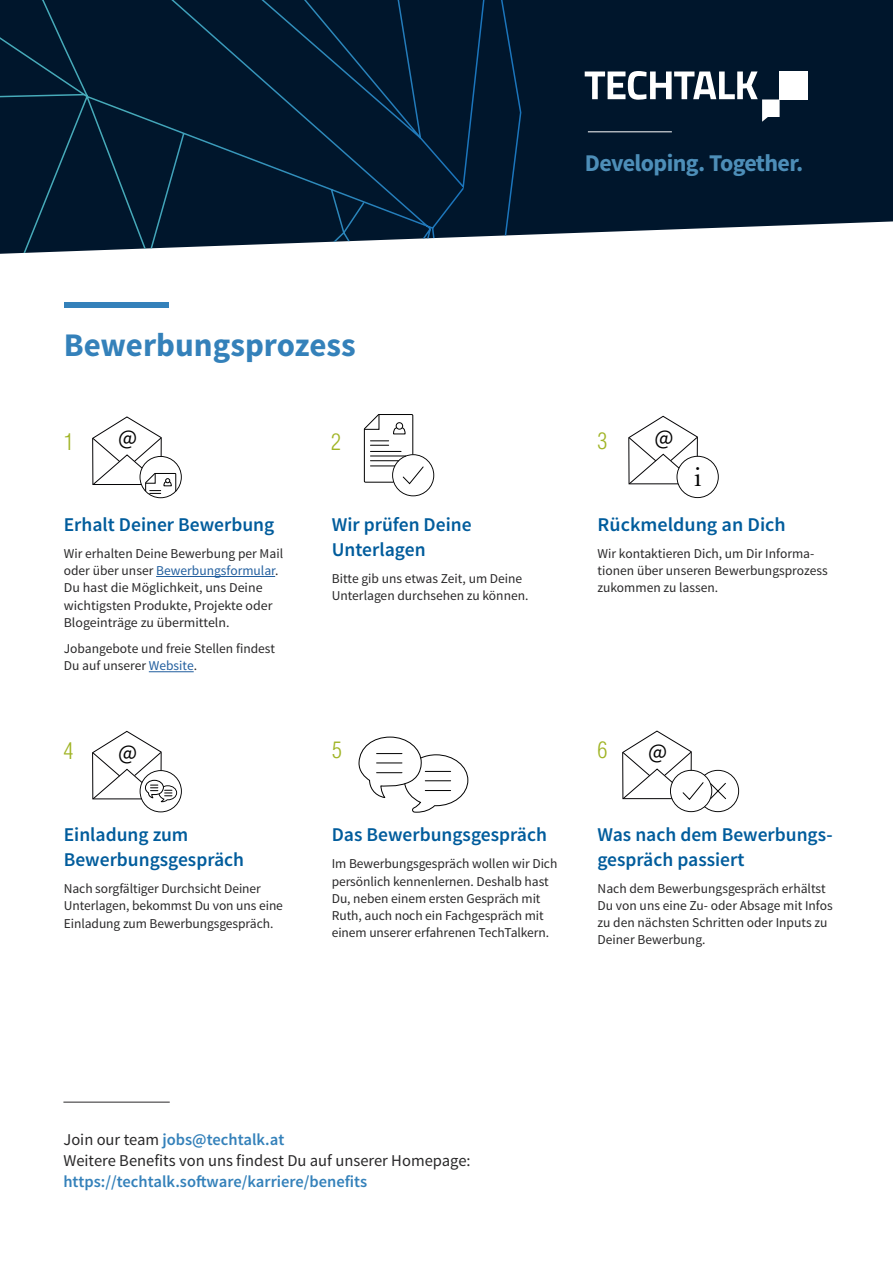
<style>
.page{position:relative;width:893px;height:1263px;background:#fff}
.page>*{position:absolute;margin:0;border:0;box-sizing:border-box;transform-origin:0 0}
.t1{font:700 33px "Source Sans Pro";color:#3481ba}
.t2{font:28.2px "Baskerville";color:#000}
.t3{font:700 24px "Source Sans Pro";letter-spacing:-.025em;color:#4d8eb8}
.t4{font:300 condensed 22.5px "Helvetica";color:#a0b425}
.t5{font:22.5px "Source Sans Pro";color:#000}
.t6{font:600 19.5px/24.8px "Source Sans Pro";color:#005c9c}
.t7{font:16.5px/21px "Source Sans Pro";color:#292829}
.t8{font:600 16.5px "Source Sans Pro";color:#3481ba}
.t9{font:13.5px/17.2px "Source Sans Pro";color:#292829}
.s1{color:#215e9e}
.s2{font-weight:600;color:#3481ba}
</style>
<div class="page">
<svg style="left:92px;top:730px;width:90px;height:82px"></svg>
<svg style="left:622px;top:730px;width:117px;height:82px"></svg>
<svg style="left:359px;top:736px;width:110px;height:77px"></svg>
<div style="left:522px;top:0;width:371px;height:235px;background:#00162c"></div>
<div style="left:0;top:0;width:522px;height:239px;background:#00162c"></div>
<svg style="left:0;top:93px;width:409px;height:161px;background:#0d2439"></svg>
<svg style="left:585px;top:71px;width:195px;height:51px"></svg>
<div style="left:780px;top:71px;width:28px;height:28px;background:#fff"></div>
<hr style="left:588px;top:131px;width:84px;height:1px;background:#fff">
<div style="left:64px;top:302px;width:105px;height:6px;background:#3481ba"></div>
<svg style="left:92px;top:416px;width:90px;height:82px"></svg>
<svg style="left:628px;top:415px;width:91px;height:83px"></svg>
<svg style="left:363px;top:414px;width:71px;height:82px"></svg>
<hr style="left:156px;top:576px;width:119px;height:1px;background:#215e9e">
<hr style="left:149px;top:671px;width:45px;height:1px;background:#215e9e">
<hr style="left:63px;top:1102px;width:107px;height:1px;background:#292829">
<h1 class="t1" style="left:64px;top:324px;width:293px">Bewerbungsprozess</h1>
<h3 class="t3" style="left:585px;top:148px;width:220px">Developing. Together.</h3>
<h3 class="t4" style="left:64px;top:427px;width:11px">1</h3>
<h3 class="t5" style="left:118px;top:424px;width:21px">@</h3>
<h3 class="t4" style="left:331px;top:427px;width:11px">2</h3>
<h3 class="t4" style="left:598px;top:427px;width:11px">3</h3>
<h3 class="t5" style="left:654px;top:423px;width:21px">@</h3>
<h2 class="t2" style="left:694px;top:459px;width:9px">i</h2>
<h3 class="t6" style="left:64px;top:513px;width:212px">Erhalt Deiner Bewerbung</h3>
<p class="t9" style="left:64px;top:545px;width:221px">Wir erhalten Deine Bewerbung per Mail oder über unser <span class="s1">Bewerbungsformular</span>.<br>Du hast die Möglichkeit, uns Deine wichtigsten Produkte, Projekte oder Blogeinträge zu übermitteln.</p>
<p class="t9" style="left:64px;top:640px;width:213px">Jobangebote und freie Stellen findest<br>Du auf unserer <span class="s1">Website</span>.</p>
<h3 class="t6" style="left:332px;top:513px;width:141px">Wir prüfen Deine<br>Unterlagen</h3>
<p class="t9" style="left:332px;top:570px;width:198px">Bitte gib uns etwas Zeit, um Deine<br>Unterlagen durchsehen zu können.</p>
<h3 class="t6" style="left:598px;top:513px;width:190px">Rückmeldung an Dich</h3>
<p class="t9" style="left:598px;top:545px;width:232px">Wir kontaktieren Dich, um Dir Informa&shy;tionen über unseren Bewerbungsprozess zukommen zu lassen.</p>
<h3 class="t4" style="left:63px;top:736px;width:11px">4</h3>
<h3 class="t4" style="left:332px;top:736px;width:11px">5</h3>
<h3 class="t4" style="left:597px;top:736px;width:11px">6</h3>
<h3 class="t5" style="left:118px;top:738px;width:21px">@</h3>
<h3 class="t5" style="left:648px;top:738px;width:21px">@</h3>
<h3 class="t6" style="left:64px;top:823px;width:182px">Einladung zum<br>Bewerbungsgespräch</h3>
<p class="t9" style="left:64px;top:880px;width:221px">Nach sorgfältiger Durchsicht Deiner<br>Unterlagen, bekommst Du von uns eine<br>Einladung zum Bewerbungsgespräch.</p>
<h3 class="t6" style="left:332px;top:823px;width:217px">Das Bewerbungsgespräch</h3>
<p class="t9" style="left:332px;top:855px;width:227px">Im Bewerbungsgespräch wollen wir Dich persönlich kennenlernen. Deshalb hast Du, neben einem ersten Gespräch mit Ruth, auch noch ein Fachgespräch mit einem unserer erfahrenen TechTalkern.</p>
<h3 class="t6" style="left:597px;top:823px;width:237px">Was nach dem Bewerbungs&shy;gespräch passiert</h3>
<p class="t9" style="left:598px;top:880px;width:237px">Nach dem Bewerbungsgespräch erhältst Du von uns eine Zu- oder Absage mit Infos zu den nächsten Schritten oder Inputs zu Deiner Bewerbung.</p>
<p class="t7" style="left:63px;top:1129px;width:409px">Join our team <span class="s2">jobs@techtalk.at<br></span>Weitere Benefits von uns findest Du auf unserer Homepage:</p>
<p class="t8" style="left:63px;top:1171px;width:305px">https://techtalk.software/karriere/benefits</p>
</div>
